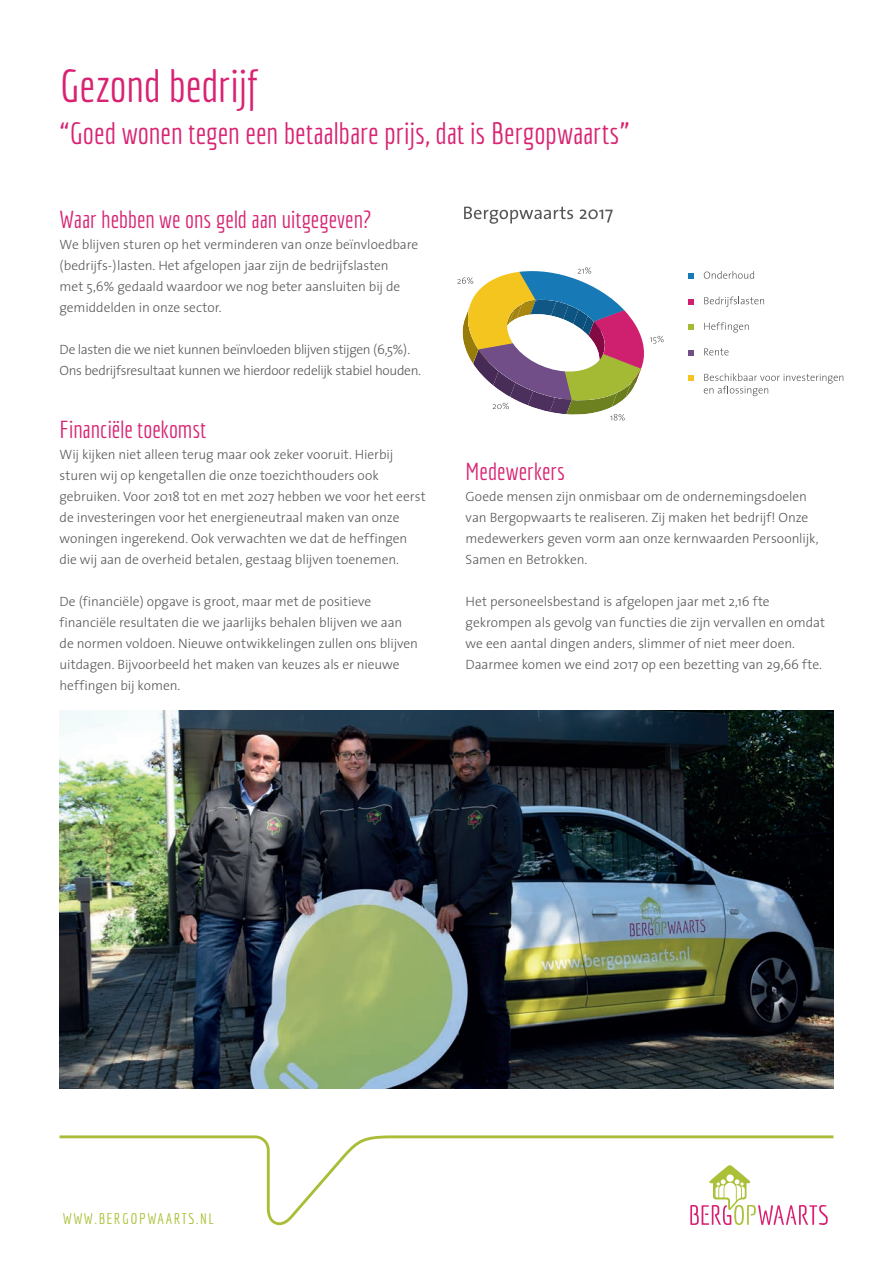
<style>
.page{position:relative;width:893px;height:1263px;background:#fff}
.page>*{position:absolute;margin:0;border:0;box-sizing:border-box;transform-origin:0 0}
.t1{font:45px "Economica";letter-spacing:-.005em;color:#d82373}
.t2{font:30px "Economica";color:#d82373}
.t3{font:24px "Economica";letter-spacing:-.005em;color:#d82373}
.t4{font:15px "Economica";letter-spacing:.1em;color:#acc037}
.t5{font:300 13.5px/21px "The Sans";letter-spacing:-.01em;color:#57585a}
</style>
<div class="page">
<svg style="left:60px;top:1135px;width:773px;height:90px"></svg>
<svg style="left:690px;top:1165px;width:138px;height:60px"></svg>
<svg style="left:457px;top:267px;width:207px;height:154px"></svg>
<svg style="left:464px;top:207px;width:109px;height:17px"></svg>
<svg style="left:580px;top:209px;width:33px;height:14px"></svg>
<svg style="left:704px;top:271px;width:50px;height:8px"></svg>
<svg style="left:704px;top:297px;width:60px;height:10px"></svg>
<svg style="left:704px;top:322px;width:45px;height:11px"></svg>
<svg style="left:704px;top:348px;width:25px;height:7px"></svg>
<svg style="left:704px;top:373px;width:139px;height:23px"></svg>
<svg style="left:689px;top:299px;width:5px;height:5px"></svg>
<svg style="left:689px;top:325px;width:5px;height:5px"></svg>
<svg style="left:689px;top:350px;width:5px;height:5px"></svg>
<svg style="left:689px;top:376px;width:5px;height:5px"></svg>
<svg style="left:689px;top:273px;width:5px;height:6px"></svg>
<img style="left:60px;top:711px;width:773px;height:378px">
<h1 class="t1" style="left:60px;top:60px;width:200px">Gezond bedrijf</h1>
<h2 class="t2" style="left:60px;top:116px;width:572px">“Goed wonen tegen een betaalbare prijs, dat is Bergopwaarts”</h2>
<h3 class="t3" style="left:60px;top:205px;width:313px">Waar hebben we ons geld aan uitgegeven?</h3>
<p class="t5" style="left:60px;top:233px;width:360px">We blijven sturen op het verminderen van onze beïnvloedbare (bedrijfs-)lasten. Het afgelopen jaar zijn de bedrijfslasten<br>met 5,6% gedaald waardoor we nog beter aansluiten bij de gemiddelden in onze sector.</p>
<p class="t5" style="left:60px;top:338px;width:363px">De lasten die we niet kunnen beïnvloeden blijven stijgen (6,5%).<br>Ons bedrijfsresultaat kunnen we hierdoor redelijk stabiel houden.</p>
<h3 class="t3" style="left:60px;top:415px;width:148px">Financiële toekomst</h3>
<p class="t5" style="left:60px;top:443px;width:368px">Wij kijken niet alleen terug maar ook zeker vooruit. Hierbij sturen wij op kengetallen die onze toezichthouders ook gebruiken. Voor 2018 tot en met 2027 hebben we voor het eerst de investeringen voor het energieneutraal maken van onze woningen ingerekend. Ook verwachten we dat de heffingen die wij aan de overheid betalen, gestaag blijven toenemen.</p>
<p class="t5" style="left:60px;top:590px;width:360px">De (financiële) opgave is groot, maar met de positieve financiële resultaten die we jaarlijks behalen blijven we aan de normen voldoen. Nieuwe ontwikkelingen zullen ons blijven uitdagen. Bijvoorbeeld het maken van keuzes als er nieuwe heffingen bij komen.</p>
<h3 class="t3" style="left:466px;top:457px;width:101px">Medewerkers</h3>
<p class="t5" style="left:466px;top:485px;width:354px">Goede mensen zijn onmisbaar om de ondernemingsdoelen van Bergopwaarts te realiseren. Zij maken het bedrijf! Onze medewerkers geven vorm aan onze kernwaarden Persoonlijk, Samen en Betrokken.</p>
<p class="t5" style="left:466px;top:590px;width:361px">Het personeelsbestand is afgelopen jaar met 2,16 fte gekrompen als gevolg van functies die zijn vervallen en omdat we een aantal dingen anders, slimmer of niet meer doen.<br>Daarmee komen we eind 2017 op een bezetting van 29,66 fte.</p>
<p class="t4" style="left:63px;top:1210px;width:153px">WWW.BERGOPWAARTS.NL</p>
</div>
